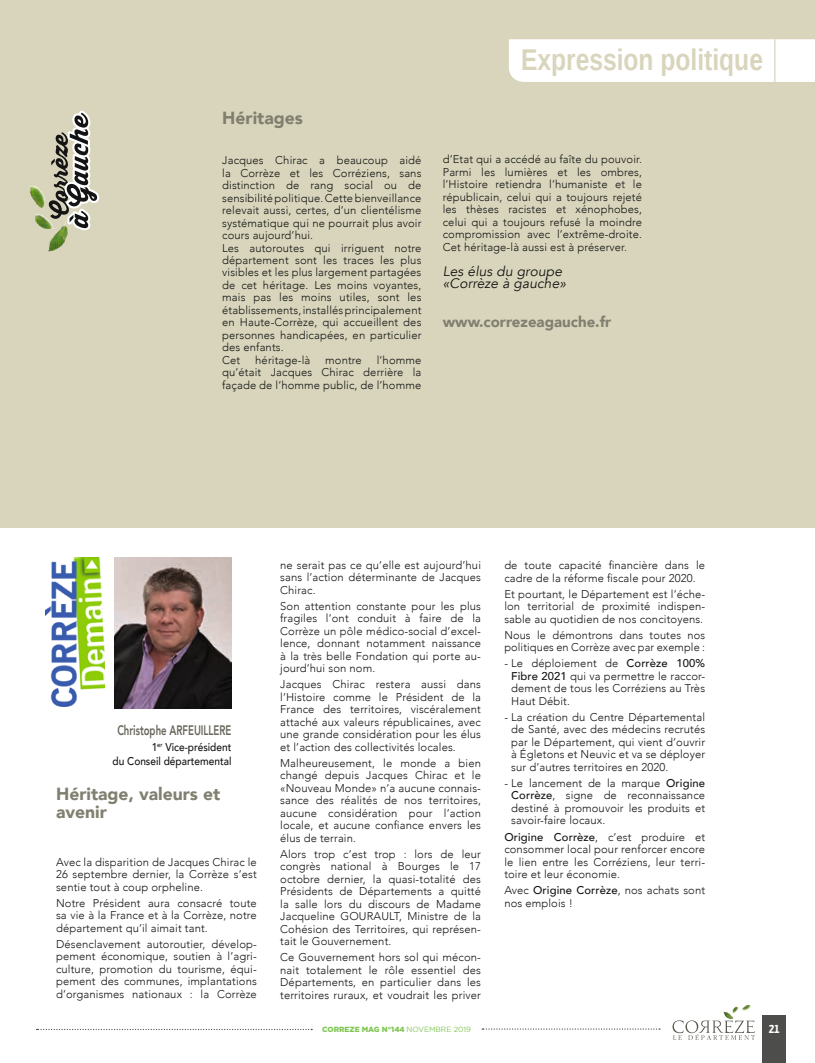
<style>
.page{position:relative;width:815px;height:1063px;background:#fff}
.page>*{position:absolute;margin:0;border:0;box-sizing:border-box;transform-origin:0 0}
.t1{font:700 30px "Liberation Sans Narrow";color:#d9d5bc}
.t2{font:900 17.5px/18.8px "Avenir";color:#817f70}
.t3{font:900 15px "Avenir";color:#817f70}
.t4{font:italic 13.75px/12.5px "Avenir";letter-spacing:.01em;color:#131413}
.t5{font:800 13.75px "Avenir";color:#68665a;scale:.7 1}
.t6{font:700 13.75px "Yanone Kaffeesatz";color:#fff}
.t7{font:300 11.25px/12.5px "Avenir";letter-spacing:.01em;color:#131413;text-align:justify}
.t8{font:500 11.25px/13.5px "Avenir";color:#131413;text-align:right;scale:.9 1}
.t9{font:900 7.5px "Gotham";color:#81c754}
.s1{font-weight:500}
.s2{font-weight:400}
</style>
<div class="page">
<div style="left:762px;top:1015px;width:24px;height:48px;background:#4d4d4c"></div>
<svg style="left:672px;top:1004px;width:83px;height:36px"></svg>
<svg style="left:482px;top:1028px;width:178px;height:2px"></svg>
<svg style="left:37px;top:1029px;width:275px;height:1px"></svg>
<div style="left:0;top:0;width:815px;height:527px;background:#d9d5bc"></div>
<svg style="left:49px;top:111px;width:50px;height:119px"></svg>
<img style="left:49px;top:221px;width:17px;height:23px">
<img style="left:35px;top:213px;width:20px;height:16px">
<img style="left:30px;top:185px;width:10px;height:22px">
<img style="left:115px;top:557px;width:117px;height:151px">
<img style="left:45px;top:557px;width:60px;height:149px">
<div style="left:509px;top:39px;width:306px;height:43px;background:#fff"></div>
<hr style="left:774px;top:39px;width:1px;height:43px;background:#d9d5bc">
<h2 class="t2" style="left:222px;top:108px;width:82px">Héritages</h2>
<p class="t7" style="left:222px;top:154px;width:201px;text-align:left">Jacques Chirac a beaucoup aidé la Corrèze et les Corréziens, sans distinction de rang social ou de sensibilité politique. Cette bienveillance relevait aussi, certes, d’un clientélisme systématique qui ne pourrait plus avoir cours aujourd’hui.<br>Les autoroutes qui irriguent notre département sont les traces les plus visibles et les plus largement partagées de cet héritage. Les moins voyantes, mais pas les moins utiles, sont les établissements, installés principalement en Haute-Corrèze, qui accueillent des personnes handicapées, en particulier des enfants.<br>Cet</p>
<p class="t7" style="left:222px;top:354px;width:201px;text-indent:155px">l’homme qu’était Jacques Chirac derrière la façade de l’homme public, de l’homme</p>
<p class="t7" style="left:255px;top:354px;width:57px">héritage-là</p>
<p class="t7" style="left:325px;top:354px;width:38px">montre</p>
<h1 class="t1" style="left:521px;top:39px;width:243px">Expression politique</h1>
<p class="t7" style="left:443px;top:153px;width:201px">d’Etat qui a accédé au faîte du pouvoir.<br>Parmi les lumières et les ombres, l’Histoire retiendra l’humaniste et le républicain, celui qui a toujours rejeté les thèses racistes et xénophobes, celui qui a toujours refusé la moindre compromission avec l’extrême-droite.<br>Cet héritage-là aussi est à préserver.</p>
<p class="t4" style="left:443px;top:265px;width:125px">Les élus du groupe «Corrèze à gauche»</p>
<h3 class="t3" style="left:443px;top:309px;width:170px">www.correzeagauche.fr</h3>
<p class="t5" style="left:117px;top:719px;width:164px">Christophe ARFEUILLERE</p>
<p class="t8" style="left:113px;top:740px;width:134px">1<sup>er</sup> Vice-président<br>du Conseil départemental</p>
<h2 class="t2" style="left:56px;top:784px;width:166px">Héritage, valeurs et avenir</h2>
<p class="t7" style="left:56px;top:855px;width:202px">Avec la disparition de Jacques Chirac le 26 septembre dernier, la Corrèze s’est sentie tout à coup orpheline.</p>
<p class="t7" style="left:56px;top:896px;width:202px">Notre Président aura consacré toute sa vie à la France et à la Corrèze, notre département qu’il aimait tant.</p>
<p class="t7" style="left:56px;top:937px;width:202px">Désenclavement autoroutier, dévelop&shy;pement économique, soutien à l’agri&shy;culture, promotion du tourisme, équi&shy;pement des communes, implantations d’organismes nationaux : la Corrèze</p>
<p class="t7" style="left:280px;top:559px;width:202px">ne serait pas ce qu’elle est aujourd’hui sans l’action déterminante de Jacques Chirac.</p>
<p class="t7" style="left:280px;top:600px;width:202px">Son attention constante pour les plus fragiles l’ont conduit à faire de la Corrèze un pôle médico-social d’excel&shy;lence, donnant notamment naissance à la très belle Fondation qui porte au&shy;jourd’hui son nom.</p>
<p class="t7" style="left:280px;top:678px;width:202px">Jacques Chirac restera aussi dans l’Histoire comme le Président de la France des territoires, viscéralement attaché aux valeurs républicaines, avec une grande considération pour les élus et l’action des collectivités locales.</p>
<p class="t7" style="left:280px;top:757px;width:202px">Malheureusement, le monde a bien changé depuis Jacques Chirac et le «Nouveau Monde» n’a aucune connais&shy;sance des réalités de nos territoires, aucune considération pour l’action locale, et aucune confiance envers les élus de terrain.</p>
<p class="t7" style="left:280px;top:848px;width:202px">Alors trop c’est trop : lors de leur congrès national à Bourges le 17 octobre dernier, la quasi-totalité des Présidents de Départements a quitté la salle lors du discours de Madame Jacqueline GOURAULT, Ministre de la Cohésion des Territoires, qui représen&shy;tait le Gouvernement.</p>
<p class="t7" style="left:280px;top:951px;width:202px">Ce Gouvernement hors sol qui mécon&shy;nait totalement le rôle essentiel des Départements, en particulier dans les territoires ruraux, et voudrait les priver</p>
<p class="t7" style="left:504px;top:559px;width:202px">de toute capacité financière dans le cadre de la réforme fiscale pour 2020.</p>
<p class="t7" style="left:504px;top:588px;width:202px">Et pourtant, le Département est l’éche&shy;lon territorial de proximité indispen&shy;sable au quotidien de nos concitoyens.</p>
<p class="t7" style="left:504px;top:629px;width:202px">Nous le démontrons dans toutes nos politiques en Corrèze avec par exemple :</p>
<p class="t7" style="left:511px;top:657px;width:195px;text-indent:-7px">- Le déploiement de <span class="s1">Corrèze 100% Fibre 2021</span> qui va permettre le raccor&shy;dement de tous les Corréziens au Très Haut Débit.</p>
<p class="t7" style="left:511px;top:711px;width:195px;text-indent:-7px">- La création du Centre Départemental de Santé, avec des médecins recrutés par le Département, qui vient d’ouvrir à Égletons et Neuvic et va se déployer sur d’autres territoires en 2020.</p>
<p class="t7" style="left:511px;top:777px;width:195px;text-indent:-7px">- Le lancement de la marque <span class="s1">Origine Corrèze</span>, signe de reconnaissance destiné à promouvoir les produits et savoir-faire locaux.</p>
<p class="t7" style="left:504px;top:830px;width:202px"><span class="s1">Origine Corrèze</span>, c’est produire et consommer local pour renforcer encore le lien entre les Corréziens, leur terri&shy;toire et leur économie.</p>
<p class="t7" style="left:504px;top:884px;width:202px">Avec <span class="s1">Origine Corrèze</span>, nos achats sont nos emplois !</p>
<p class="t9" style="left:322px;top:1025px;width:150px">CORREZE MAG N°144 <span class="s2">NOVEMBRE 2019</span></p>
<p class="t6" style="left:769px;top:1019px;width:12px">21</p>
</div>
